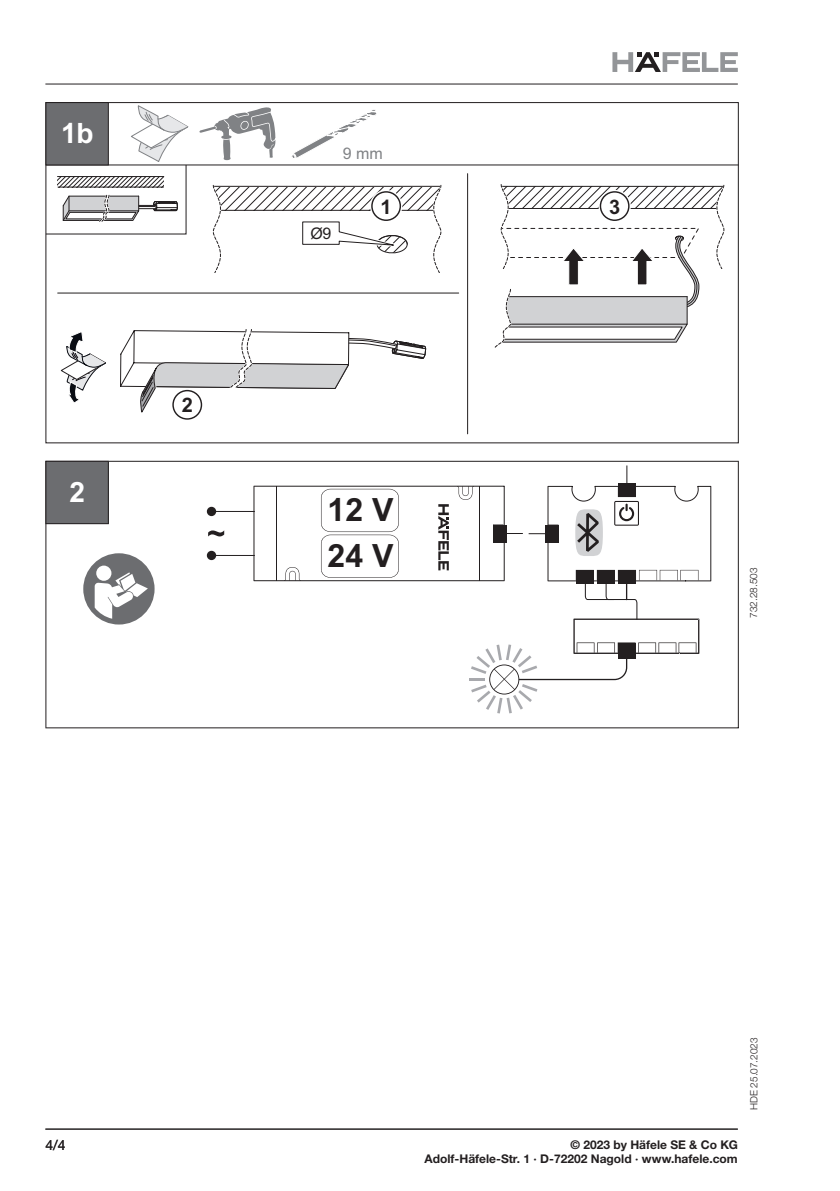
<style>
.page{position:relative;width:840px;height:1191px;background:#fff}
.page>*{position:absolute;margin:0;border:0;box-sizing:border-box;transform-origin:0 0}
.t1{font:700 32px/46.2px "Arial";color:#231f20}
.t2{font:700 28px "Arial";color:#fff}
.t3{font:700 20px "Arial";color:#231f20}
.t4{font:16px "Arial";color:#808285}
.t5{font:16px "Arial";color:#231f20}
.t6{font:14px "Helvetica Neue LTW1 G";color:#231f20}
.t7{font:700 12px/14.4px "Helvetica Neue LTW1 G";color:#231f20;text-align:right}
.t8{font:300 10px "Helvetica Neue LTW1 G";color:#231f20}
</style>
<div class="page">
<svg style="left:612px;top:52px;width:125px;height:20px"></svg>
<hr style="left:45px;top:84px;width:692px;height:1px;background:#231f20">
<hr style="left:45px;top:1128px;width:692px;height:1px;background:#231f20">
<svg style="left:199px;top:107px;width:76px;height:53px"></svg>
<svg style="left:291px;top:110px;width:86px;height:48px"></svg>
<hr style="left:46px;top:164px;width:692px;height:1px;background:#231f20">
<div style="left:45px;top:102px;width:64px;height:63px;background:#6c6d70;border:1px solid #231f20"></div>
<svg style="left:212px;top:185px;width:230px;height:88px"></svg>
<hr style="left:467px;top:174px;width:1px;height:260px;background:#231f20">
<hr style="left:58px;top:292px;width:400px;height:1px;background:#231f20">
<svg style="left:60px;top:332px;width:46px;height:71px"></svg>
<div style="left:171px;top:388px;width:32px;height:33px;border:4px solid #fff;border-radius:50%"></div>
<svg style="left:173px;top:390px;width:28px;height:29px"></svg>
<div style="left:172px;top:390px;width:30px;height:30px;border:1px solid #231f20;border-radius:50%"></div>
<svg style="left:45px;top:106px;width:145px;height:129px"></svg>
<svg style="left:120px;top:329px;width:306px;height:87px"></svg>
<svg style="left:494px;top:184px;width:231px;height:164px"></svg>
<svg style="left:45px;top:461px;width:693px;height:267px"></svg>
<svg style="left:45px;top:461px;width:64px;height:63px;background:#67686b"></svg>
<svg style="left:253px;top:465px;width:458px;height:248px"></svg>
<h2 class="t2" style="left:61px;top:114px;width:34px">1b</h2>
<h2 class="t2" style="left:70px;top:472px;width:17px">2</h2>
<h3 class="t3" style="left:181px;top:391px;width:13px">2</h3>
<h3 class="t4" style="left:343px;top:142px;width:41px">9 mm</h3>
<h3 class="t5" style="left:310px;top:223px;width:23px">Ø9</h3>
<h3 class="t3" style="left:380px;top:192px;width:13px">1</h3>
<h1 class="t1" style="left:327px;top:487px;width:67px">12 V<br>24 V</h1>
<h3 class="t3" style="left:608px;top:192px;width:13px">3</h3>
<p class="t8" style="left:747px;top:618px;width:52px;rotate:-90deg">732.28.503</p>
<p class="t6" style="left:45px;top:1136px;width:22px">4/4</p>
<p class="t7" style="left:424px;top:1137px;width:314px">© 2023 by Häfele SE &amp; Co KG<br>Adolf-Häfele-Str. 1 · D-72202 Nagold · www.hafele.com</p>
<p class="t8" style="left:747px;top:1110px;width:74px;rotate:-90deg">HDE 25.07.2023</p>
</div>
